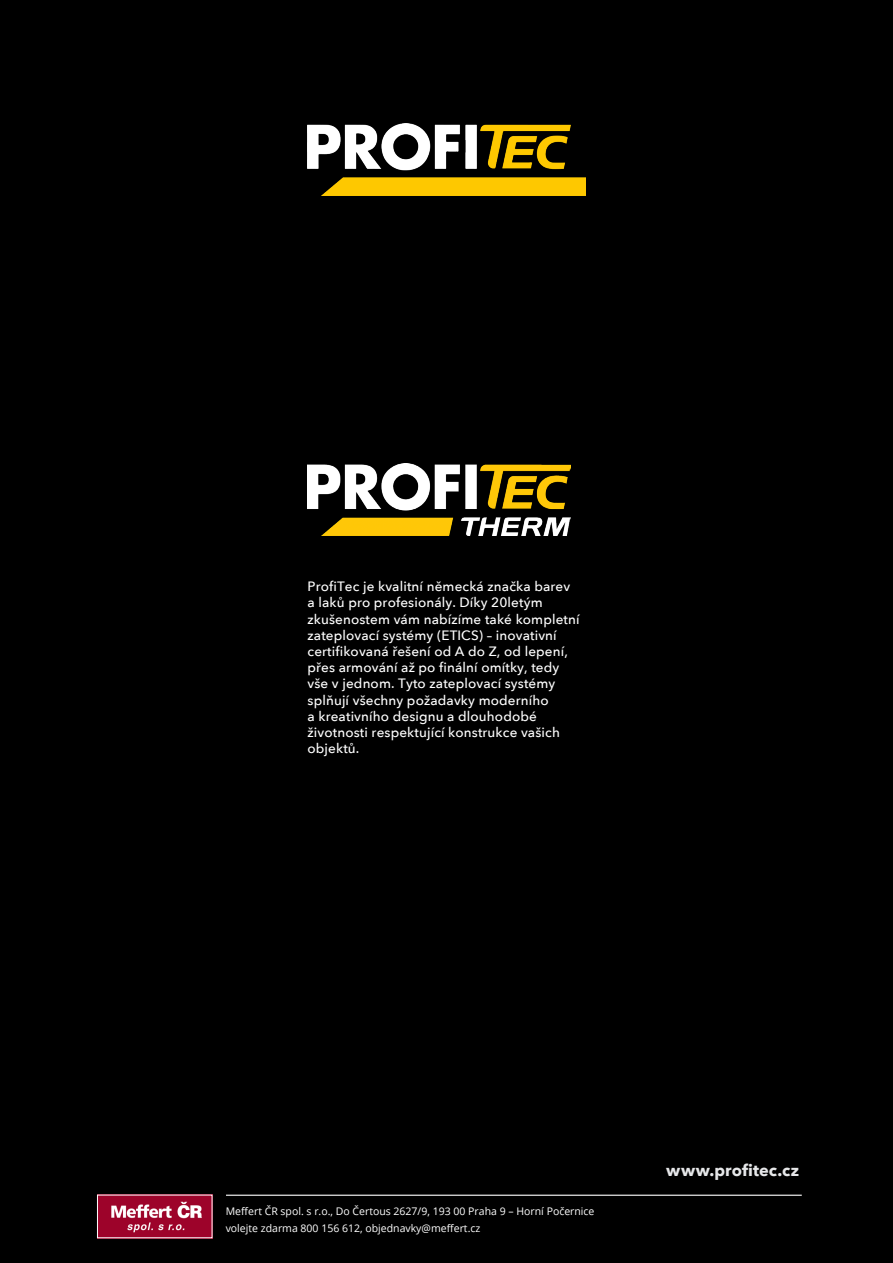
<style>
.page{position:relative;width:893px;height:1263px;background:#000}
.page>*{position:absolute;margin:0;border:0;box-sizing:border-box;transform-origin:0 0}
.t1{font:700 16.35px "Avenir Next";letter-spacing:.01em;color:#e6e7e9}
.t2{font:500 13.5px/16.2px "Avenir Next";letter-spacing:.01em;color:#fff}
.t3{font:10.5px/16.5px "Open Sans";color:#fff}
</style>
<div class="page">
<img style="left:308px;top:123px;width:277px;height:72px">
<hr style="left:226px;top:1195px;width:576px;height:1px;background:#fff">
<img style="left:99px;top:1197px;width:111px;height:39px">
<img style="left:308px;top:463px;width:262px;height:72px">
<p class="t2" style="left:308px;top:579px;width:274px">ProfiTec je kvalitní německá značka barev a laků pro profesionály. Díky 20letým zkušenostem vám nabízíme také kompletní zateplovací systémy (ETICS) – inovativní certifikovaná řešení od A do Z, od lepení, přes armování až po finální omítky, tedy vše v jednom. Tyto zateplovací systémy splňují všechny požadavky moderního<br>a kreativního designu a dlouhodobé životnosti respektující konstrukce vašich objektů.</p>
<p class="t3" style="left:226px;top:1203px;width:370px">Meffert ČR spol. s r.o., Do Čertous 2627/9, 193 00 Praha 9 – Horní Počernice volejte zdarma 800 156 612, objednavky@meffert.cz</p>
<p class="t1" style="left:666px;top:1160px;width:134px">www.profitec.cz</p>
</div>
